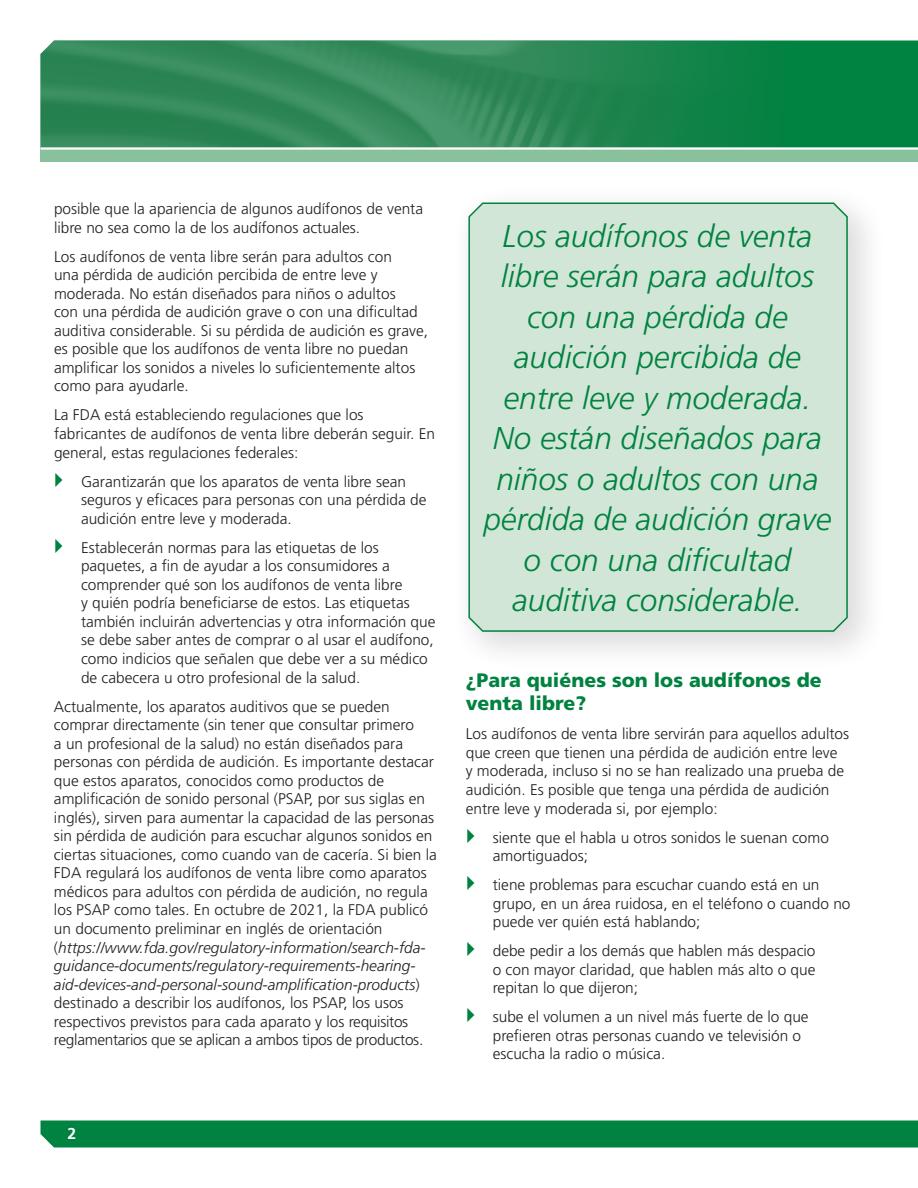
<style>
.page{position:relative;width:918px;height:1188px;background:#fff}
.page>*{position:absolute;margin:0;border:0;box-sizing:border-box;transform-origin:0 0}
.t1{font:italic 300 31.5px/40.5px "Frutiger LT Std";color:#008240;text-align:center}
.t2{font:900 19.5px/23.4px "Frutiger LT Std";color:#008240}
.t3{font:700 15.75px "Frutiger LT Std";color:#fff}
.t4{font:300 15.45px/18.6px "Frutiger LT Std";color:#231f20}
.s1{font-style:italic}
</style>
<div class="page">
<div style="left:796px;top:40px;width:122px;height:107px;background:#008240"></div>
<img style="left:40px;top:40px;width:756px;height:107px">
<svg style="left:40px;top:1120px;width:878px;height:28px;background:#0a8747"></svg>
<div style="left:449px;top:183px;width:439px;height:489px;background:#231f20;opacity:.15"></div>
<div style="left:468px;top:201px;width:381px;height:432px;background:#d1e6d6"></div>
<div style="left:40px;top:148px;width:878px;height:14px;background:#88c19b"></div>
<hr style="left:40px;top:147px;width:878px;height:3px;background:#fff">
<p class="t4" style="left:54px;top:200px;width:371px">posible que la apariencia de algunos audífonos de venta libre no sea como la de los audífonos actuales.</p>
<p class="t4" style="left:54px;top:247px;width:376px">Los audífonos de venta libre serán para adultos con<br>una pérdida de audición percibida de entre leve y moderada. No están diseñados para niños o adultos<br>con una pérdida de audición grave o con una dificultad auditiva considerable. Si su pérdida de audición es grave, es posible que los audífonos de venta libre no puedan amplificar los sonidos a niveles lo suficientemente altos como para ayudarle.</p>
<p class="t4" style="left:54px;top:406px;width:383px">La FDA está estableciendo regulaciones que los fabricantes de audífonos de venta libre deberán seguir. En general, estas regulaciones federales:</p>
<p class="t4" style="left:81px;top:472px;width:347px">Garantizarán que los aparatos de venta libre sean seguros y eficaces para personas con una pérdida de audición entre leve y moderada.</p>
<p class="t4" style="left:81px;top:538px;width:356px">Establecerán normas para las etiquetas de los paquetes, a fin de ayudar a los consumidores a comprender qué son los audífonos de venta libre<br>y quién podría beneficiarse de estos. Las etiquetas también incluirán advertencias y otra información que se debe saber antes de comprar o al usar el audífono, como indicios que señalen que debe ver a su médico de cabecera u otro profesional de la salud.</p>
<p class="t4" style="left:54px;top:697px;width:384px">Actualmente, los aparatos auditivos que se pueden comprar directamente (sin tener que consultar primero<br>a un profesional de la salud) no están diseñados para personas con pérdida de audición. Es importante destacar que estos aparatos, conocidos como productos de amplificación de sonido personal (PSAP, por sus siglas en inglés), sirven para aumentar la capacidad de las personas sin pérdida de audición para escuchar algunos sonidos en ciertas situaciones, como cuando van de cacería. Si bien la FDA regulará los audífonos de venta libre como aparatos médicos para adultos con pérdida de audición, no regula los PSAP como tales. En octubre de 2021, la FDA publicó un documento preliminar en inglés de orientación (<span class="s1">https://www.fda.gov/regulatory-information/search-fda&shy;guidance-documents/regulatory-requirements-hearing&shy;aid-devices-and-personal-sound-amplification-products</span>) destinado a describir los audífonos, los PSAP, los usos respectivos previstos para cada aparato y los requisitos reglamentarios que se aplican a ambos tipos de productos.</p>
<p class="t3" style="left:68px;top:1124px;width:10px">2</p>
<p class="t1" style="left:483px;top:216px;width:350px">Los audífonos de venta libre serán para adultos con una pérdida de audición percibida de entre leve y moderada.<br>No están diseñados para niños o adultos con una pérdida de audición grave o con una dificultad auditiva considerable.</p>
<h2 class="t2" style="left:466px;top:668px;width:358px">¿Para quiénes son los audífonos de venta libre?</h2>
<p class="t4" style="left:466px;top:725px;width:385px">Los audífonos de venta libre servirán para aquellos adultos que creen que tienen una pérdida de audición entre leve<br>y moderada, incluso si no se han realizado una prueba de audición. Es posible que tenga una pérdida de audición entre leve y moderada si, por ejemplo:</p>
<p class="t4" style="left:493px;top:828px;width:338px">siente que el habla u otros sonidos le suenan como amortiguados;</p>
<p class="t4" style="left:493px;top:876px;width:359px">tiene problemas para escuchar cuando está en un grupo, en un área ruidosa, en el teléfono o cuando no puede ver quién está hablando;</p>
<p class="t4" style="left:493px;top:942px;width:324px;text-align:justify">debe pedir a los demás que hablen más despacio o con mayor claridad, que hablen más alto o que repitan lo que dijeron;</p>
<p class="t4" style="left:493px;top:1008px;width:317px">sube el volumen a un nivel más fuerte de lo que prefieren otras personas cuando ve televisión o escucha la radio o música.</p>
</div>
